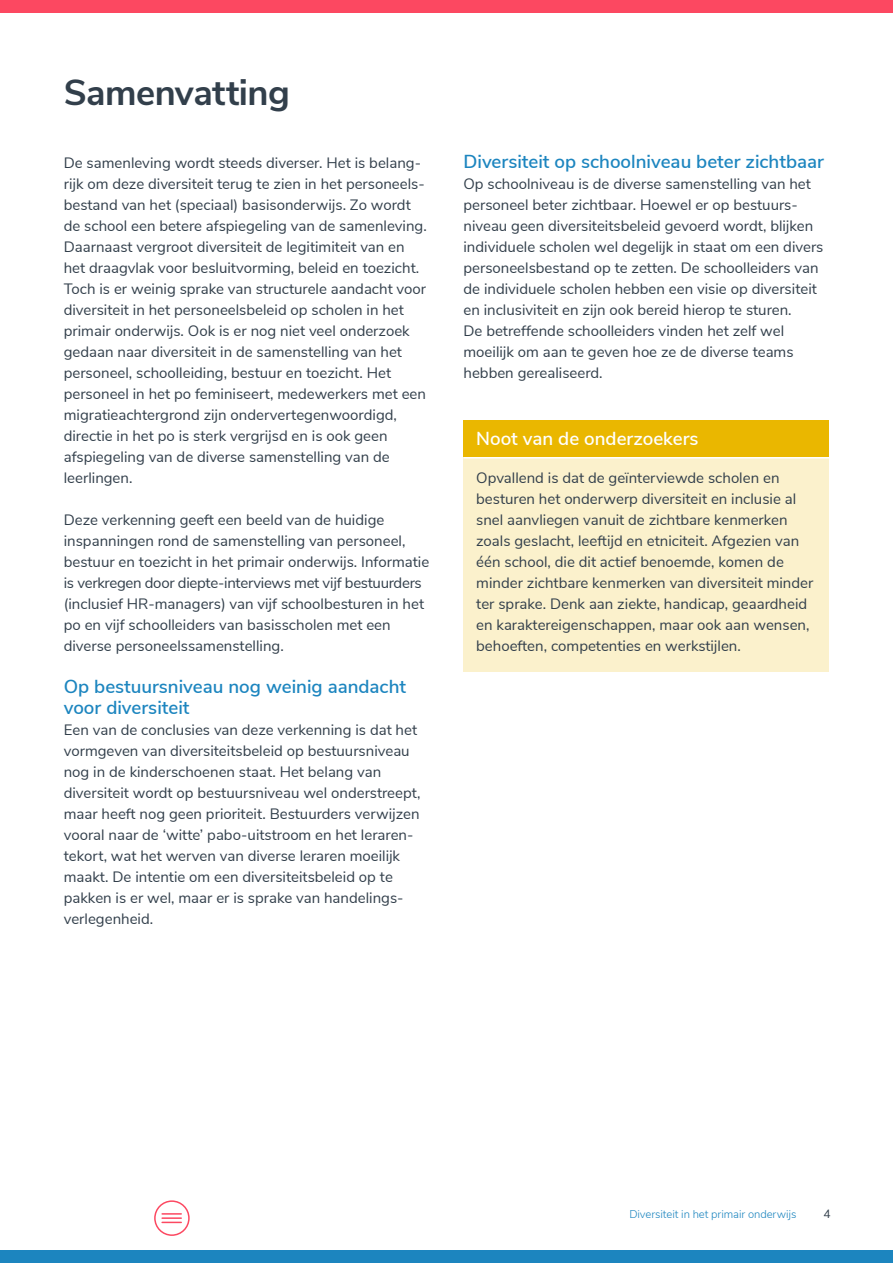
<style>
.page{position:relative;width:893px;height:1263px;background:#fff}
.page>*{position:absolute;margin:0;border:0;box-sizing:border-box;transform-origin:0 0}
.KOP-1_hfdstk{font:700 36px "Nunito Sans";letter-spacing:-.015em;color:#323f4b}
.TUSSENkop{font:600 18.75px/21px "Nunito Sans";color:#1c85bf}
.TUSSENkop-2{font:600 18.75px "Nunito Sans";color:#fff}
.BODY{font:15px/21px "Nunito Sans";color:#323f4b}
.t1{font:12px "Nunito Sans";color:#323f4b}
.t2{font:300 11.25px "Nunito Sans";letter-spacing:-.005em;color:#1c85bf}
</style>
<div class="page">
<div style="left:0;top:0;width:893px;height:13px;background:#fc4861"></div>
<div style="left:0;top:1250px;width:893px;height:13px;background:#1c85bf"></div>
<div style="left:154px;top:1200px;width:36px;height:36px;border:2px solid #fc4861;border-radius:50%"></div>
<svg style="left:162px;top:1213px;width:19px;height:10px"></svg>
<div style="left:463px;top:420px;width:366px;height:38px;background:#eab700"></div>
<div style="left:463px;top:458px;width:366px;height:214px;background:#fbf1cc"></div>
<hr style="left:463px;top:457px;width:366px;height:1px;background:#fff">
<p class="KOP-1_hfdstk" style="left:64px;top:66px;width:227px">Samenvatting</p>
<p class="BODY" style="left:64px;top:151px;width:365px">De samenleving wordt steeds diverser. Het is belang&shy;rijk om deze diversiteit terug te zien in het personeels&shy;bestand van het (speciaal) basisonderwijs. Zo wordt de school een betere afspiegeling van de samenleving.<br>Daarnaast vergroot diversiteit de legitimiteit van en het draagvlak voor besluitvorming, beleid en toezicht.<br>Toch is er weinig sprake van structurele aandacht voor diversiteit in het personeelsbeleid op scholen in het primair onderwijs. Ook is er nog niet veel onderzoek gedaan naar diversiteit in de samenstelling van het personeel, schoolleiding, bestuur en toezicht. Het personeel in het po feminiseert, medewerkers met een migratieachtergrond zijn ondervertegenwoordigd, directie in het po is sterk vergrijsd en is ook geen afspiegeling van de diverse samenstelling van de leerlingen.</p>
<p class="BODY" style="left:64px;top:508px;width:367px">Deze verkenning geeft een beeld van de huidige inspanningen rond de samenstelling van personeel, bestuur en toezicht in het primair onderwijs. Informatie is verkregen door diepte-interviews met vijf bestuurders (inclusief HR-managers) van vijf schoolbesturen in het po en vijf schoolleiders van basisscholen met een diverse personeelssamenstelling.</p>
<p class="TUSSENkop" style="left:64px;top:675px;width:344px">Op bestuursniveau nog weinig aandacht voor diversiteit</p>
<p class="BODY" style="left:64px;top:718px;width:358px">Een van de conclusies van deze verkenning is dat het vormgeven van diversiteitsbeleid op bestuursniveau nog in de kinderschoenen staat. Het belang van diversiteit wordt op bestuursniveau wel onderstreept, maar heeft nog geen prioriteit. Bestuurders verwijzen vooral naar de ‘witte’ pabo-uitstroom en het leraren&shy;tekort, wat het werven van diverse leraren moeilijk maakt. De intentie om een diversiteitsbeleid op te pakken is er wel, maar er is sprake van handelings&shy;verlegenheid.</p>
<p class="TUSSENkop" style="left:463px;top:150px;width:362px">Diversiteit op schoolniveau beter zichtbaar</p>
<p class="BODY" style="left:463px;top:172px;width:361px">Op schoolniveau is de diverse samenstelling van het personeel beter zichtbaar. Hoewel er op bestuurs&shy;niveau geen diversiteitsbeleid gevoerd wordt, blijken individuele scholen wel degelijk in staat om een divers personeelsbestand op te zetten. De schoolleiders van de individuele scholen hebben een visie op diversiteit en inclusiviteit en zijn ook bereid hierop te sturen.<br>De betreffende schoolleiders vinden het zelf wel moeilijk om aan te geven hoe ze de diverse teams hebben gerealiseerd.</p>
<p class="TUSSENkop-2" style="left:476px;top:425px;width:224px">Noot van de onderzoekers</p>
<p class="BODY" style="left:476px;top:466px;width:339px">Opvallend is dat de geïnterviewde scholen en besturen het onderwerp diversiteit en inclusie al snel aanvliegen vanuit de zichtbare kenmerken zoals geslacht, leeftijd en etniciteit. Afgezien van één school, die dit actief benoemde, komen de minder zichtbare kenmerken van diversiteit minder ter sprake. Denk aan ziekte, handicap, geaardheid en karaktereigenschappen, maar ook aan wensen, behoeften, competenties en werkstijlen.</p>
<p class="t2" style="left:629px;top:1206px;width:169px">Diversiteit in het primair onderwijs</p>
<p class="t1" style="left:823px;top:1205px;width:9px">4</p>
</div>
